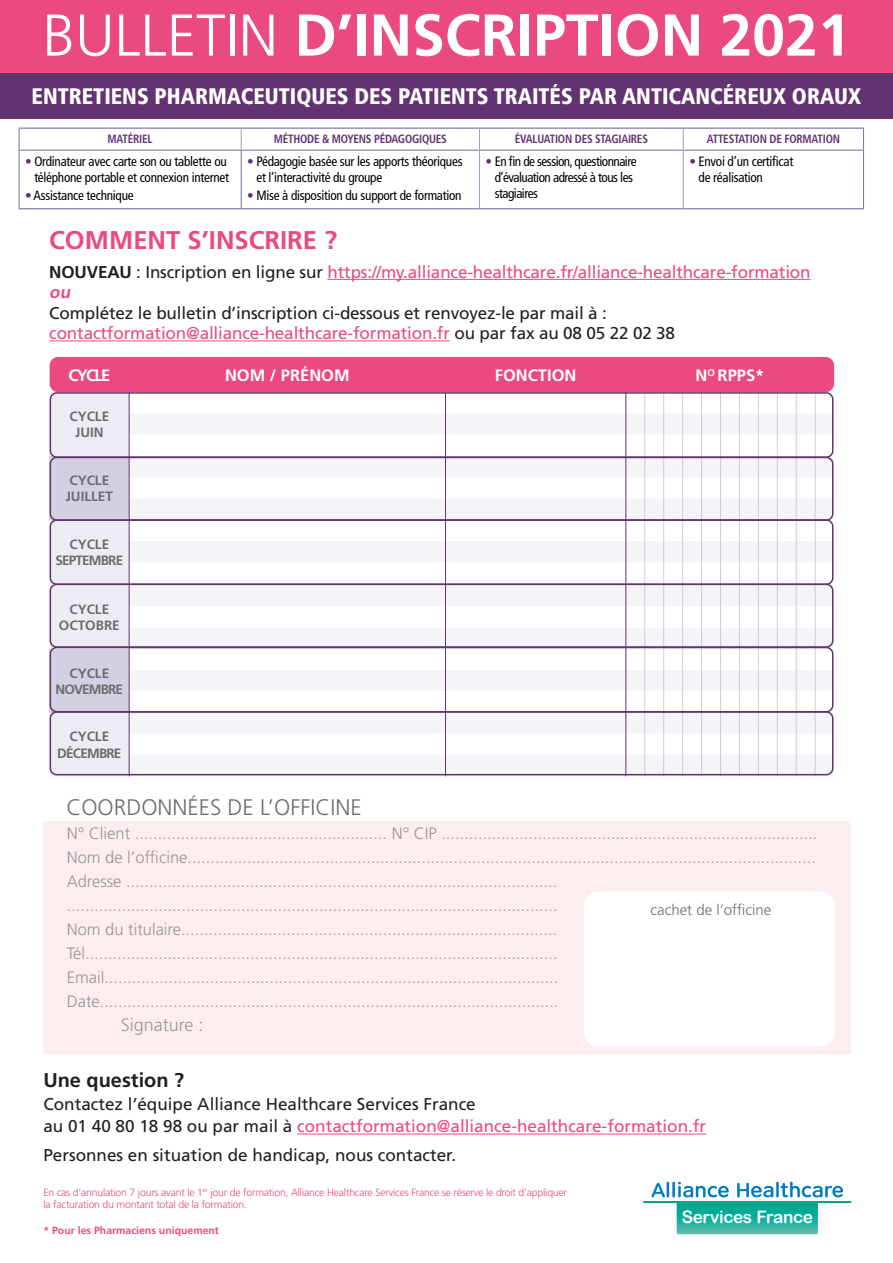
<style>
.page{position:relative;width:893px;height:1263px;background:#fff}
.page>*{position:absolute;margin:0;border:0;box-sizing:border-box;transform-origin:0 0}
.t1{font:700 58.8px "Frutiger LT Std";color:#fff}
.t2{font:700 25.65px "Frutiger LT Std";color:#eb4a81}
.t3{font:900 condensed 22.5px "Frutiger LT Std";color:#fff}
.t4{font:300 22.5px "Frutiger LT Std";color:#6c6d70}
.t5{font:700 19.95px "Frutiger LT Std";color:#231f20}
.t6{font:300 18px "Frutiger LT Std";color:#95979a}
.t7{font:17.25px "Arial Rounded MT Bold";letter-spacing:-.025em;color:#fff}
.t8{font:17.1px/20.5px "Frutiger LT Std";color:#231f20}
.t9{font:17.1px/20.5px "Frutiger LT Std";letter-spacing:-.01em;color:#eb4a81}
.t10{font:300 16.5px/24px "Frutiger LT Std";color:#95979a}
.t11{font:700 16.5px "Frutiger LT Std";color:#fff}
.t12{font:300 15px "Frutiger LT Std";color:#6c6d70}
.t13{font:condensed 13.5px/16.2px "Frutiger LT Std";letter-spacing:-.02em;color:#000001}
.t14{font:condensed 13.5px/16.2px "Frutiger LT Std";letter-spacing:-.04em;color:#000001}
.t15{font:700 13.5px/16.2px "Frutiger LT Std";color:#6c6d70;text-align:center}
.t16{font:700 13.5px/16.2px "Frutiger LT Std";letter-spacing:-.06em;color:#6c6d70;text-align:center}
.t17{font:700 13.5px/16.2px "Frutiger LT Std";letter-spacing:-.065em;color:#6c6d70;text-align:center}
.t18{font:700 condensed 12px "Frutiger LT Std";letter-spacing:-.02em;color:#633371;scale:.94 1}
.t19{font:300 10.5px/12px "Frutiger LT Std";letter-spacing:-.02em;color:#eb4a81}
.t20{font:700 10.5px "Frutiger LT Std";color:#eb4a81}
.s1{font-weight:300}
.s2{color:#633371}
.s3{font-weight:700;color:#231f20}
.s4{color:#231f20}
.s5{font-weight:700;font-style:italic}
.s6{color:#eb4a81}
</style>
<div class="page">
<div style="left:43px;top:821px;width:808px;height:233px;background:#fdedee"></div>
<div style="left:584px;top:891px;width:251px;height:155px;background:#fff;border-radius:14px"></div>
<div style="left:0;top:0;width:893px;height:73px;background:#eb4a81"></div>
<svg style="left:643px;top:1182px;width:208px;height:52px"></svg>
<hr style="left:327px;top:279px;width:484px;height:1px;background:#eb4a81">
<hr style="left:49px;top:340px;width:401px;height:1px;background:#eb4a81">
<hr style="left:297px;top:1133px;width:409px;height:1px;background:#eb4a81">
<div style="left:50px;top:357px;width:784px;height:35px;background:#eb4a81;border-radius:9px"></div>
<svg style="left:130px;top:413px;width:704px;height:149px;fill:#f5f4f8"></svg>
<div style="left:50px;top:392px;width:783px;height:66px;border:2px solid #633371;border-radius:7px"></div>
<hr style="left:19px;top:128px;width:222px;height:1px;background:#796b9f">
<hr style="left:241px;top:128px;width:238px;height:1px;background:#796b9f">
<hr style="left:479px;top:128px;width:204px;height:1px;background:#796b9f">
<hr style="left:683px;top:128px;width:181px;height:1px;background:#796b9f">
<hr style="left:19px;top:208px;width:222px;height:1px;background:#796b9f">
<hr style="left:241px;top:208px;width:238px;height:1px;background:#796b9f">
<hr style="left:479px;top:208px;width:204px;height:1px;background:#796b9f">
<hr style="left:683px;top:208px;width:181px;height:1px;background:#796b9f">
<svg style="left:19px;top:129px;width:1px;height:21px"></svg>
<svg style="left:863px;top:129px;width:1px;height:21px"></svg>
<hr style="left:19px;top:150px;width:222px;height:1px;background:#796b9f">
<hr style="left:19px;top:151px;width:1px;height:57px;background:#796b9f">
<hr style="left:241px;top:150px;width:238px;height:1px;background:#796b9f">
<hr style="left:241px;top:151px;width:1px;height:57px;background:#796b9f">
<hr style="left:479px;top:150px;width:204px;height:1px;background:#796b9f">
<hr style="left:683px;top:150px;width:181px;height:1px;background:#796b9f">
<hr style="left:863px;top:151px;width:1px;height:57px;background:#796b9f">
<svg style="left:241px;top:129px;width:1px;height:21px"></svg>
<svg style="left:479px;top:129px;width:1px;height:21px"></svg>
<svg style="left:683px;top:129px;width:1px;height:21px"></svg>
<hr style="left:479px;top:151px;width:1px;height:57px;background:#a59abf">
<hr style="left:683px;top:151px;width:1px;height:57px;background:#a59abf">
<div style="left:0;top:73px;width:893px;height:45px;background:#633371"></div>
<div style="left:130px;top:585px;width:704px;height:191px;background:#f5f4f8"></div>
<svg style="left:130px;top:606px;width:704px;height:149px"></svg>
<svg style="left:50px;top:392px;width:80px;height:384px;background:#e1ddea"></svg>
<svg style="left:445px;top:392px;width:1px;height:384px"></svg>
<svg style="left:625px;top:392px;width:1px;height:384px"></svg>
<svg style="left:644px;top:392px;width:1px;height:384px"></svg>
<svg style="left:663px;top:392px;width:1px;height:384px"></svg>
<svg style="left:682px;top:392px;width:1px;height:384px"></svg>
<svg style="left:701px;top:392px;width:1px;height:384px"></svg>
<svg style="left:720px;top:392px;width:1px;height:384px"></svg>
<svg style="left:739px;top:392px;width:1px;height:384px"></svg>
<svg style="left:758px;top:392px;width:1px;height:384px"></svg>
<svg style="left:777px;top:392px;width:1px;height:384px"></svg>
<svg style="left:796px;top:392px;width:1px;height:384px"></svg>
<svg style="left:815px;top:392px;width:1px;height:384px"></svg>
<div style="left:50px;top:457px;width:783px;height:64px;border:2px solid #633371;border-radius:7px"></div>
<div style="left:50px;top:584px;width:783px;height:64px;border:2px solid #633371;border-radius:7px"></div>
<div style="left:50px;top:711px;width:783px;height:64px;border:2px solid #633371;border-radius:7px"></div>
<div style="left:50px;top:519px;width:783px;height:66px;border:2px solid #633371;border-radius:7px"></div>
<div style="left:50px;top:647px;width:783px;height:65px;border:2px solid #633371;border-radius:7px"></div>
<h1 class="t1" style="left:43px;top:1px;width:809px"><span class="s1">BULLETIN</span> D’INSCRIPTION 2021</h1>
<h3 class="t3" style="left:32px;top:83px;width:831px">ENTRETIENS PHARMACEUTIQUES DES PATIENTS TRAITÉS PAR ANTICANCÉREUX ORAUX</h3>
<p class="t18" style="left:108px;top:132px;width:49px">MATÉRIEL</p>
<p class="t18" style="left:274px;top:132px;width:186px">MÉTHODE &amp; MOYENS PÉDAGOGIQUES</p>
<p class="t18" style="left:515px;top:132px;width:143px">ÉVALUATION DES STAGIAIRES</p>
<p class="t18" style="left:707px;top:132px;width:143px">ATTESTATION DE FORMATION</p>
<p class="t13" style="left:25px;top:153px;width:205px;text-align:right"><span class="s2">•</span> Ordinateur avec carte son ou tablette ou téléphone portable et connexion internet</p>
<p class="t13" style="left:25px;top:188px;width:110px"><span class="s2">•</span> Assistance technique</p>
<p class="t14" style="left:495px;top:153px;width:143px;text-indent:-9px"><span class="s2">•</span> En fin de session, questionnaire d’évaluation adressé à tous les stagiaires</p>
<p class="t13" style="left:699px;top:153px;width:96px;text-indent:-9px"><span class="s2">•</span> Envoi d’un certificat de réalisation</p>
<p class="t13" style="left:256px;top:153px;width:208px;text-indent:-9px"><span class="s2">•</span> Pédagogie basée sur les apports théoriques et l’interactivité du groupe</p>
<p class="t13" style="left:247px;top:188px;width:216px"><span class="s2">•</span> Mise à disposition du support de formation</p>
<h2 class="t2" style="left:49px;top:225px;width:289px">COMMENT S’INSCRIRE ?</h2>
<p class="t9" style="left:49px;top:262px;width:763px"><span class="s3">NOUVEAU</span> <span class="s4">: Inscription en ligne sur</span> https://my.alliance-healthcare.fr/alliance-healthcare-formation <span class="s5">ou</span></p>
<p class="t8" style="left:49px;top:303px;width:627px">Complétez le bulletin d’inscription ci-dessous et renvoyez-le par mail à : <span class="s6">contactformation@alliance-healthcare-formation.fr</span> ou par fax au 08 05 22 02 38</p>
<p class="t11" style="left:68px;top:366px;width:43px">CYCLE</p>
<p class="t11" style="left:225px;top:366px;width:126px">NOM / PRÉNOM</p>
<p class="t11" style="left:495px;top:366px;width:83px">FONCTION</p>
<p class="t11" style="left:695px;top:366px;width:70px">N<sup>O</sup> RPPS*</p>
<p class="t15" style="left:69px;top:408px;width:41px">CYCLE<br>JUIN</p>
<p class="t15" style="left:66px;top:472px;width:49px;text-align:left">CYCLE<br>JUILLET</p>
<p class="t16" style="left:56px;top:536px;width:69px">CYCLE<br>SEPTEMBRE</p>
<p class="t15" style="left:59px;top:601px;width:62px">CYCLE<br>OCTOBRE</p>
<p class="t17" style="left:56px;top:665px;width:69px">CYCLE<br>NOVEMBRE</p>
<p class="t16" style="left:57px;top:729px;width:66px">CYCLE<br>DÉCEMBRE</p>
<h3 class="t4" style="left:66px;top:794px;width:297px">COORDONNÉES DE L’OFFICINE</h3>
<p class="t10" style="left:67px;top:822px;width:752px">N° Client ....................................................... N° CIP ..................................................................................<br>Nom de l’officine.........................................................................................................................................<br>Adresse .............................................................................................. ...........................................................................................................<br>Nom du titulaire..................................................................................<br>Tél.......................................................................................................<br>Email...................................................................................................<br>Date....................................................................................................</p>
<p class="t6" style="left:121px;top:1015px;width:84px">Signature :</p>
<p class="t12" style="left:651px;top:901px;width:122px">cachet de l’officine</p>
<p class="t5" style="left:43px;top:1068px;width:142px">Une question ?</p>
<p class="t8" style="left:43px;top:1092px;width:664px;line-height:22.8px">Contactez l’équipe Alliance Healthcare Services France<br>au 01 40 80 18 98 ou par mail à <span class="s6">contactformation@alliance-healthcare-formation.fr</span></p>
<p class="t8" style="left:43px;top:1145px;width:414px">Personnes en situation de handicap, nous contacter.</p>
<p class="t19" style="left:43px;top:1186px;width:525px">En cas d’annulation 7 jours avant le 1<sup>er</sup> jour de formation, Alliance Healthcare Services France se réserve le droit d’appliquer la facturation du montant total de la formation.</p>
<p class="t20" style="left:43px;top:1224px;width:177px">* Pour les Pharmaciens uniquement</p>
<p class="t7" style="left:682px;top:1207px;width:133px">Services France</p>
</div>
